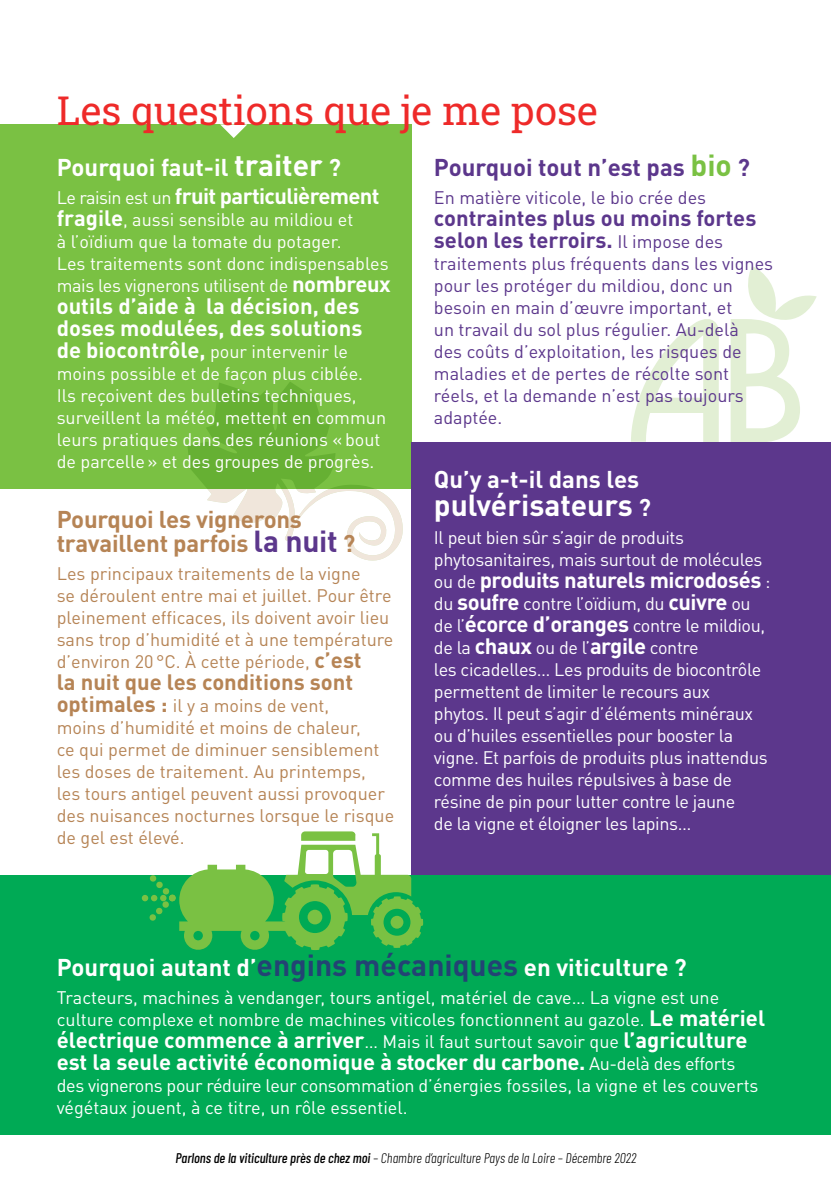
<style>
.page{position:relative;width:831px;height:1191px;background:#fff}
.page>*{position:absolute;margin:0;border:0;box-sizing:border-box;transform-origin:0 0}
.t1{font:40px "Roboto Slab";color:#ee2a29}
.t2{font:700 30px "DINOT";color:#fff}
.t3{font:700 24px "DINOT";color:#fff}
.t4{font:700 24px/24px "DINOT";letter-spacing:-.01em;color:#b68455}
.t5{font:700 24px "DINOT";color:#5c378c}
.t6{font:700 22px/22px "DINOT";color:#fff}
.t7{font:700 22px/22px "DINOT";color:#5c378c}
.t8{font:700 22px "DINOT";letter-spacing:-.03em;color:#fff}
.t9{font:700 22px "DINOT";letter-spacing:-.02em;color:#fff}
.t10{font:700 22px "DINOT";color:#b68455}
.t11{font:18px/22px "DINOT";letter-spacing:-.02em;color:#fff}
.t12{font:18px/22px "DINOT";color:#fff}
.t13{font:18px/22px "DINOT";color:#b68455}
.t14{font:18px/22px "DINOT";color:#5c378c}
.t15{font:italic 300 14px "Barlow Condensed";color:#000}
.s1{font-size:30px;color:#7ac143}
.s2{font-weight:400;font-size:18px}
.s3{font-size:30px}
.s4{font-weight:700;font-size:22px}
.s5{font-size:24px}
.s6{font-size:30px;color:#5c378c}
.s7{font-size:30px;color:#234374}
.s8{font-weight:500}
</style>
<div class="page">
<div style="left:0;top:125px;width:411px;height:364px;background:#7ac143"></div>
<svg style="left:188px;top:382px;width:215px;height:179px"></svg>
<div style="left:0;top:874px;width:831px;height:260px;background:#0a5"></div>
<svg style="left:220px;top:124px;width:27px;height:14px"></svg>
<svg style="left:631px;top:319px;width:87px;height:123px"></svg>
<svg style="left:730px;top:266px;width:86px;height:176px"></svg>
<svg style="left:142px;top:831px;width:281px;height:119px"></svg>
<div style="left:411px;top:442px;width:420px;height:432px;background:#5c378c"></div>
<h1 class="t1" style="left:57px;top:83px;width:542px">Les questions que je me pose</h1>
<h3 class="t5" style="left:434px;top:152px;width:317px">Pourquoi tout n’est pas <span class="s1">bio</span> ?</h3>
<p class="t14" style="left:434px;top:186px;width:274px">En matière viticole, le bio crée des</p>
<p class="t7" style="left:434px;top:206px;width:324px">contraintes plus ou moins fortes selon les terroirs. <span class="s2">Il impose des</span></p>
<p class="t14" style="left:434px;top:252px;width:341px">traitements plus fréquents dans les vignes pour les protéger du mildiou, donc un besoin en main d’œuvre important, et<br>un travail du sol plus régulier. Au-delà<br>des coûts d’exploitation, les risques de maladies et de pertes de récolte sont réels, et la demande n’est pas toujours adaptée.</p>
<h3 class="t3" style="left:57px;top:152px;width:286px">Pourquoi faut-il <span class="s3">traiter</span> ?</h3>
<p class="t8" style="left:57px;top:181px;width:324px"><span class="s2">Le raisin est un</span> fruit particulièrement</p>
<p class="t12" style="left:57px;top:208px;width:335px"><span class="s4">fragile</span>, aussi sensible au mildiou et<br>à l’oïdium que la tomate du potager.<br>Les traitements sont donc indispensables mais les vignerons utilisent de <span class="s4">nombreux</span></p>
<p class="t6" style="left:57px;top:294px;width:307px">outils d’aide à la décision, des doses modulées, des solutions</p>
<p class="t12" style="left:57px;top:340px;width:331px"><span class="s4">de biocontrôle,</span> pour intervenir le moins possible et de façon plus ciblée.<br>Ils reçoivent des bulletins techniques, surveillent la météo, mettent en commun leurs pratiques dans des réunions « bout de parcelle » et des groupes de progrès.</p>
<h3 class="t3" style="left:434px;top:464px;width:207px">Qu’y a-t-il dans les</h3>
<h2 class="t2" style="left:434px;top:486px;width:218px">pulvérisateurs <span class="s5">?</span></h2>
<p class="t11" style="left:434px;top:526px;width:330px">Il peut bien sûr s’agir de produits phytosanitaires, mais surtout de molécules</p>
<p class="t9" style="left:434px;top:565px;width:338px"><span class="s2">ou de</span> produits naturels microdosés <span class="s2">:</span></p>
<p class="t11" style="left:434px;top:592px;width:335px">du <span class="s4">soufre</span> contre l’oïdium, du <span class="s4">cuivre</span> ou de l’<span class="s4">écorce d’oranges</span> contre le mildiou, de la <span class="s4">chaux</span> ou de l’<span class="s4">argile</span> contre<br>les cicadelles… Les produits de biocontrôle permettent de limiter le recours aux phytos. Il peut s’agir d’éléments minéraux ou d’huiles essentielles pour booster la vigne. Et parfois de produits plus inattendus comme des huiles répulsives à base de résine de pin pour lutter contre le jaune<br>de la vigne et éloigner les lapins…</p>
<h3 class="t4" style="left:57px;top:507px;width:300px">Pourquoi les vignerons travaillent parfois <span class="s6">la nuit</span> ?</h3>
<p class="t13" style="left:57px;top:562px;width:338px">Les principaux traitements de la vigne<br>se déroulent entre mai et juillet. Pour être pleinement efficaces, ils doivent avoir lieu sans trop d’humidité et à une température d’environ 20 °C. À cette période, <span class="s4">c’est</span></p>
<p class="t10" style="left:57px;top:667px;width:298px">la nuit que les conditions sont</p>
<p class="t13" style="left:57px;top:694px;width:339px"><span class="s4">optimales :</span> il y a moins de vent,<br>moins d’humidité et moins de chaleur,<br>ce qui permet de diminuer sensiblement les doses de traitement. Au printemps,<br>les tours antigel peuvent aussi provoquer des nuisances nocturnes lorsque le risque de gel est élevé.</p>
<h3 class="t3" style="left:57px;top:951px;width:631px">Pourquoi autant d’<span class="s7">engins mécaniques</span> en viticulture ?</h3>
<p class="t12" style="left:57px;top:986px;width:710px">Tracteurs, machines à vendanger, tours antigel, matériel de cave… La vigne est une culture complexe et nombre de machines viticoles fonctionnent au gazole. <span class="s4">Le matériel</span></p>
<p class="t6" style="left:57px;top:1028px;width:692px">électrique commence à arriver<span class="s2">… Mais il faut surtout savoir que</span> l’agriculture est la seule activité économique à stocker du carbone. <span class="s2">Au-delà des efforts</span></p>
<p class="t11" style="left:57px;top:1074px;width:703px">des vignerons pour réduire leur consommation d’énergies fossiles, la vigne et les couverts végétaux jouent, à ce titre, un rôle essentiel.</p>
<p class="t15" style="left:175px;top:1148px;width:462px"><span class="s8">Parlons de la viticulture près de chez moi</span> – Chambre d’agriculture Pays de la Loire – Décembre 2022</p>
</div>
